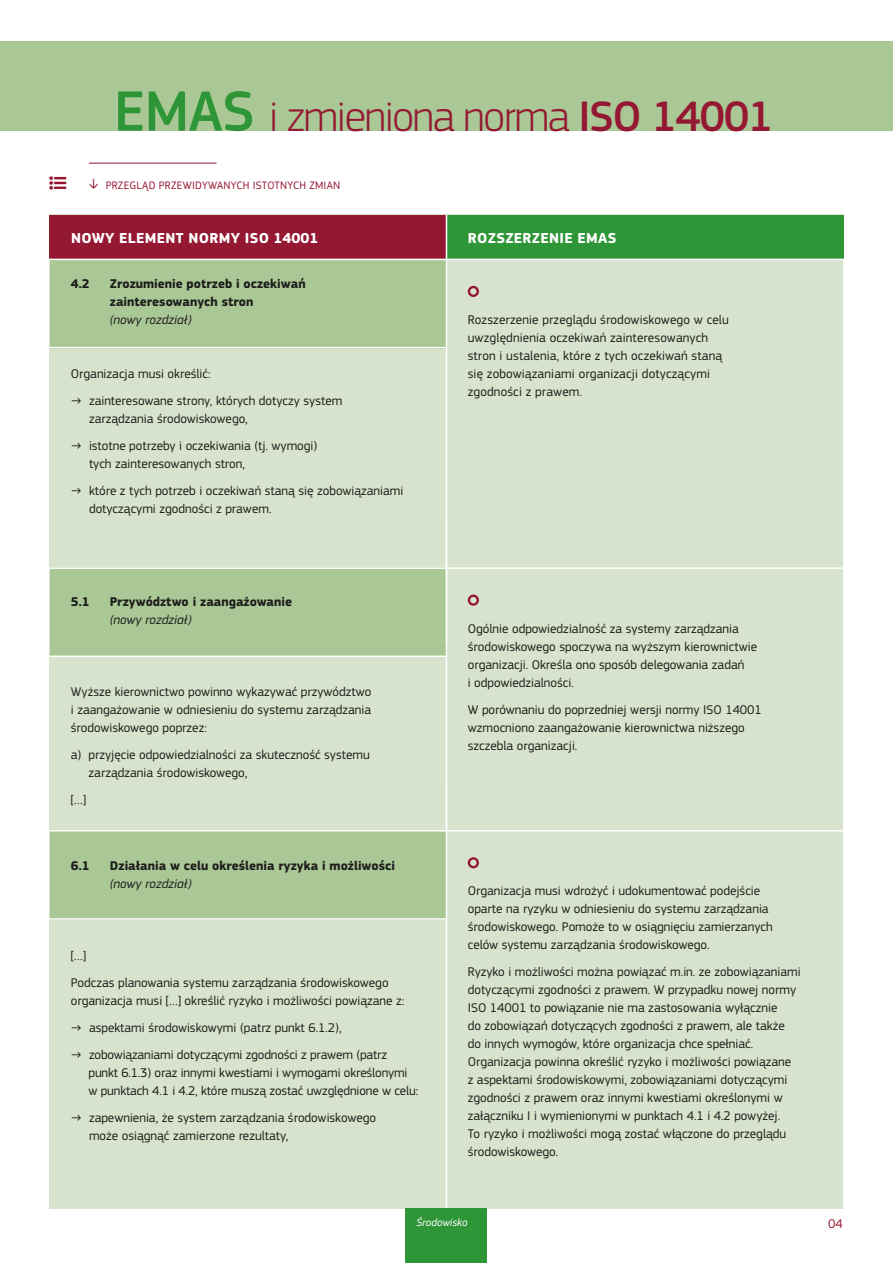
<style>
.page{position:relative;width:893px;height:1263px;background:#fff}
.page>*{position:absolute;margin:0;border:0;box-sizing:border-box;transform-origin:0 0}
.t1{font:300 44.25px "EC Square Sans Pro";letter-spacing:-.03em;color:#951832}
.t2{font:700 15px "EC Square Sans Pro";letter-spacing:.02em;color:#fff}
.t3{font:13.2px/18px "EC Square Sans Pro";color:#1d1d1b}
.t4{font:700 13.2px/18px "EC Square Sans Pro";color:#1d1d1b}
.t5{font:italic 13.2px "EC Square Sans Pro";color:#1d1d1b}
.t6{font:13.2px "EC Square Sans Pro";color:#951832}
.t7{font:11.25px "EC Square Sans Pro";letter-spacing:.02em;color:#951832}
.t8{font:italic 11.1px "EC Square Sans Pro";color:#fff}
.s1{font-weight:500;font-size:59.1px;color:#2f9638}
.s2{font-weight:500}
.s3{font-weight:300;font-size:15px}
</style>
<div class="page">
<div style="left:0;top:42px;width:893px;height:89px;background:#aac796"></div>
<div style="left:50px;top:215px;width:793px;height:353px;background:#d7e3cc"></div>
<div style="left:50px;top:215px;width:396px;height:44px;background:#951832"></div>
<div style="left:50px;top:259px;width:396px;height:89px;background:#aac796"></div>
<hr style="left:21px;top:347px;width:425px;height:1px;background:#fff">
<div style="left:50px;top:568px;width:793px;height:263px;background:#d7e3cc"></div>
<div style="left:50px;top:568px;width:396px;height:89px;background:#aac796"></div>
<svg style="left:468px;top:594px;width:11px;height:12px"></svg>
<hr style="left:446px;top:523px;width:1px;height:431px;background:#fff">
<hr style="left:21px;top:656px;width:425px;height:1px;background:#fff">
<hr style="left:19px;top:567px;width:851px;height:2px;background:#fff">
<div style="left:50px;top:831px;width:793px;height:378px;background:#d7e3cc"></div>
<div style="left:50px;top:830px;width:396px;height:90px;background:#aac796"></div>
<svg style="left:468px;top:857px;width:11px;height:11px"></svg>
<hr style="left:446px;top:786px;width:1px;height:430px;background:#fff">
<hr style="left:21px;top:918px;width:425px;height:2px;background:#fff">
<hr style="left:19px;top:830px;width:851px;height:1px;background:#fff">
<div style="left:406px;top:1209px;width:81px;height:54px;background:#2f9638"></div>
<hr style="left:89px;top:163px;width:128px;height:1px;background:#951832">
<div style="left:447px;top:215px;width:396px;height:44px;background:#2f9638"></div>
<svg style="left:468px;top:286px;width:11px;height:11px"></svg>
<hr style="left:446px;top:215px;width:1px;height:430px;background:#fff">
<hr style="left:19px;top:259px;width:851px;height:1px;background:#fff">
<h1 class="t1" style="left:114px;top:90px;width:661px"><span class="s1">EMAS</span> i zmieniona norma <span class="s2">ISO 14001</span></h1>
<p class="t7" style="left:89px;top:178px;width:253px"><span class="s3">h</span> PRZEGLĄD PRZEWIDYWANYCH ISTOTNYCH ZMIAN</p>
<p class="t2" style="left:71px;top:229px;width:249px">NOWY ELEMENT NORMY ISO 14001</p>
<p class="t4" style="left:71px;top:275px;width:20px">4.2</p>
<p class="t4" style="left:110px;top:275px;width:197px">Zrozumienie potrzeb i oczekiwań zainteresowanych stron</p>
<p class="t5" style="left:110px;top:312px;width:83px">(nowy rozdział)</p>
<p class="t3" style="left:71px;top:365px;width:141px">Organizacja musi określić:</p>
<p class="t3" style="left:89px;top:392px;width:255px;text-indent:-18px">→ zainteresowane strony, których dotyczy system zarządzania środowiskowego,</p>
<p class="t3" style="left:89px;top:437px;width:230px;text-indent:-18px">→ istotne potrzeby i oczekiwania (tj. wymogi) tych zainteresowanych stron,</p>
<p class="t3" style="left:89px;top:482px;width:316px;text-indent:-18px">→ które z tych potrzeb i oczekiwań staną się zobowiązaniami dotyczącymi zgodności z prawem.</p>
<p class="t4" style="left:71px;top:593px;width:20px">5.1</p>
<p class="t4" style="left:110px;top:593px;width:184px">Przywództwo i zaangażowanie</p>
<p class="t5" style="left:110px;top:612px;width:83px">(nowy rozdział)</p>
<p class="t3" style="left:71px;top:682px;width:302px;text-align:justify">Wyższe kierownictwo powinno wykazywać przywództwo i zaangażowanie w odniesieniu do systemu zarządzania środowiskowego poprzez:</p>
<p class="t3" style="left:89px;top:745px;width:283px;text-indent:-18px">a) przyjęcie odpowiedzialności za skuteczność systemu zarządzania środowiskowego,</p>
<p class="t3" style="left:71px;top:790px;width:17px">[…]</p>
<p class="t4" style="left:71px;top:857px;width:20px">6.1</p>
<p class="t4" style="left:110px;top:857px;width:287px">Działania w celu określenia ryzyka i możliwości</p>
<p class="t5" style="left:110px;top:876px;width:83px">(nowy rozdział)</p>
<p class="t3" style="left:71px;top:942px;width:319px;line-height:27px">[…]<br>Podczas planowania systemu zarządzania środowiskowego</p>
<p class="t3" style="left:71px;top:991px;width:335px">organizacja musi […] określić ryzyko i możliwości powiązane z:</p>
<p class="t3" style="left:71px;top:1018px;width:272px">→ aspektami środowiskowymi (patrz punkt 6.1.2),</p>
<p class="t3" style="left:89px;top:1045px;width:331px;text-indent:-18px">→ zobowiązaniami dotyczącymi zgodności z prawem (patrz punkt 6.1.3) oraz innymi kwestiami i wymogami określonymi w punktach 4.1 i 4.2, które muszą zostać uwzględnione w celu:</p>
<p class="t3" style="left:89px;top:1108px;width:289px;text-indent:-18px">→ zapewnienia, że system zarządzania środowiskowego może osiągnąć zamierzone rezultaty,</p>
<p class="t2" style="left:468px;top:229px;width:150px">ROZSZERZENIE EMAS</p>
<p class="t3" style="left:468px;top:311px;width:263px">Rozszerzenie przeglądu środowiskowego w celu uwzględnienia oczekiwań zainteresowanych stron i ustalenia, które z tych oczekiwań staną się zobowiązaniami organizacji dotyczącymi zgodności z prawem.</p>
<p class="t3" style="left:468px;top:619px;width:291px">Ogólnie odpowiedzialność za systemy zarządzania środowiskowego spoczywa na wyższym kierownictwie organizacji. Określa ono sposób delegowania zadań<br>i odpowiedzialności.</p>
<p class="t3" style="left:468px;top:700px;width:296px">W porównaniu do poprzedniej wersji normy ISO 14001 wzmocniono zaangażowanie kierownictwa niższego szczebla organizacji.</p>
<p class="t3" style="left:468px;top:882px;width:306px">Organizacja musi wdrożyć i udokumentować podejście oparte na ryzyku w odniesieniu do systemu zarządzania środowiskowego. Pomoże to w osiągnięciu zamierzanych celów systemu zarządzania środowiskowego.</p>
<p class="t3" style="left:468px;top:963px;width:335px">Ryzyko i możliwości można powiązać m.in. ze zobowiązaniami dotyczącymi zgodności z prawem. W przypadku nowej normy ISO 14001 to powiązanie nie ma zastosowania wyłącznie<br>do zobowiązań dotyczących zgodności z prawem, ale także do innych wymogów, które organizacja chce spełniać.<br>Organizacja powinna określić ryzyko i możliwości powiązane<br>z aspektami środowiskowymi, zobowiązaniami dotyczącymi zgodności z prawem oraz innymi kwestiami określonymi w załączniku I i wymienionymi w punktach 4.1 i 4.2 powyżej.<br>To ryzyko i możliwości mogą zostać włączone do przeglądu środowiskowego.</p>
<p class="t8" style="left:416px;top:1216px;width:53px">Środowisko</p>
<p class="t6" style="left:828px;top:1215px;width:16px">04</p>
<p class="t8" style="left:418px;top:1216px;width:58px">Environment</p>
</div>
